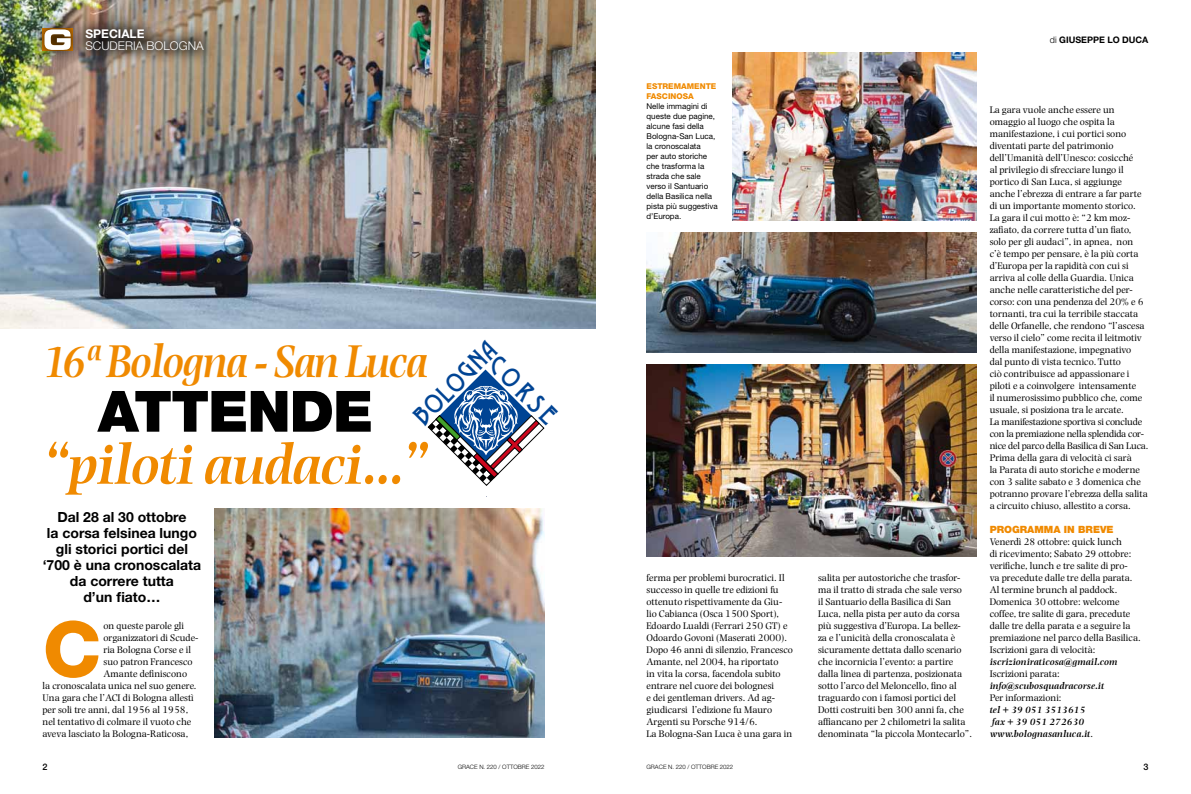
<style>
.page{position:relative;width:1191px;height:794px;background:#fff}
.page>*{position:absolute;margin:0;border:0;box-sizing:border-box;transform-origin:0 0}
.t1{font:800 77.2px "Helvetica Neue";color:#f08a00}
.t2{font:italic 600 59px "Photina";letter-spacing:-.03em;color:#f08a00}
.t3{font:900 57px "Helvetica Neue";letter-spacing:-.015em;color:#000}
.t4{font:italic 600 48px "Photina";letter-spacing:-.04em;color:#f08a00;scale:.91 1}
.t5{font:900 25px "Desdemona";color:#004494}
.t6{font:700 14px/16px "Helvetica Neue";color:#000;text-align:center}
.t7{font:300 12px "Helvetica Neue";color:#fff}
.t8{font:700 12px "Helvetica Neue";color:#fff}
.t9{font:10px/12px "Photina";color:#000}
.t10{font:italic 600 10px/12px "Photina";color:#000}
.t11{font:900 10px "Helvetica Neue";color:#f08a00}
.t12{font:700 9px "Helvetica Neue";color:#000}
.t13{font:500 9px "Helvetica Neue";color:#000}
.t14{font:8px/10px "Helvetica Neue";color:#000}
.t15{font:800 8px/10px "Helvetica Neue";color:#f08a00}
.t16{font:300 6px "Helvetica Neue";color:#000}
.s1{font-weight:300}
.s2{font-weight:400;font-style:normal}
</style>
<div class="page">
<img style="left:0;top:0;width:595px;height:329px">
<svg style="left:428px;top:369px;width:116px;height:117px"></svg>
<img style="left:732px;top:53px;width:245px;height:168px">
<img style="left:646px;top:365px;width:331px;height:192px">
<img style="left:646px;top:233px;width:331px;height:120px">
<img style="left:214px;top:509px;width:330px;height:228px">
<div style="left:71px;top:14px;width:147px;height:51px;background:#000;opacity:.75"></div>
<div style="left:29px;top:14px;width:57px;height:51px;background:#000;opacity:.75"></div>
<svg style="left:45px;top:29px;width:26px;height:21px"></svg>
<p class="t8" style="left:85px;top:26px;width:61px">SPECIALE</p>
<p class="t7" style="left:85px;top:38px;width:120px">SCUDERIA BOLOGNA</p>
<h3 class="t5" style="left:407px;top:409px;width:107px;rotate:-45deg">BOLOGNA</h3>
<h3 class="t4" style="left:43px;top:333px;width:425px">16ª Bologna - San Luca</h3>
<h3 class="t3" style="left:98px;top:377px;width:277px">ATTENDE</h3>
<h2 class="t2" style="left:43px;top:431px;width:387px">“piloti audaci...”</h2>
<h3 class="t6" style="left:43px;top:509px;width:160px">Dal 28 al 30 ottobre<br>la corsa felsinea lungo gli storici portici del ‘700 è una cronoscalata da correre tutta<br>d’un fiato…</h3>
<h3 class="t5" style="left:504px;top:349px;width:86px;rotate:45deg">CORSE</h3>
<h1 class="t1" style="left:43px;top:603px;width:60px">C</h1>
<p class="t9" style="left:103px;top:619px;width:82px">on queste parole gli</p>
<p class="t9" style="left:103px;top:631px;width:96px">organizzatori di Scude-</p>
<p class="t9" style="left:103px;top:643px;width:89px">ria Bologna Corse e il</p>
<p class="t9" style="left:103px;top:655px;width:91px">suo patron Francesco</p>
<p class="t9" style="left:103px;top:667px;width:85px">Amante definiscono</p>
<p class="t9" style="left:43px;top:679px;width:156px">la cronoscalata unica nel suo genere.</p>
<p class="t9" style="left:43px;top:691px;width:153px">Una gara che l’ACI di Bologna allestì</p>
<p class="t9" style="left:43px;top:703px;width:147px">per soli tre anni, dal 1956 al 1958,</p>
<p class="t9" style="left:43px;top:715px;width:150px">nel tentativo di colmare il vuoto che</p>
<p class="t9" style="left:43px;top:727px;width:147px">aveva lasciato la Bologna-Raticosa,</p>
<p class="t15" style="left:646px;top:81px;width:71px">ESTREMAMENTE<br>FASCINOSA</p>
<p class="t14" style="left:646px;top:101px;width:73px">Nelle immagini di queste due pagine, alcune fasi della<br>Bologna-San Luca, la cronoscalata<br>per auto storiche che trasforma la strada che sale verso il Santuario della Basilica nella pista più suggestiva d’Europa.</p>
<p class="t9" style="left:646px;top:571px;width:148px">ferma per problemi burocratici. Il successo in quelle tre edizioni fu ottenuto rispettivamente da Giu&shy;lio Cabianca (Osca 1500 Sport),<br>Edoardo Lualdi (Ferrari 250 GT) e<br>Odoardo Govoni (Maserati 2000).<br>Dopo 46 anni di silenzio, Francesco<br>Amante, nel 2004, ha riportato<br>in vita la corsa, facendola subito entrare nel cuore dei bolognesi<br>e dei gentleman drivers. Ad ag&shy;giudicarsi l’edizione fu Mauro<br>Argenti su Porsche 914/6.<br>La Bologna-San Luca è una gara in</p>
<p class="t9" style="left:818px;top:571px;width:155px">salita per autostoriche che trasfor&shy;ma il tratto di strada che sale verso<br>il Santuario della Basilica di San Luca, nella pista per auto da corsa più suggestiva d’Europa. La bellez&shy;za e l’unicità della cronoscalata è sicuramente dettata dallo scenario che incornicia l’evento: a partire dalla linea di partenza, posizionata sotto l’arco del Meloncello, fino al traguardo con i famosi portici del Dotti costruiti ben 300 anni fa, che affiancano per 2 chilometri la salita denominata “la piccola Montecarlo”.</p>
<p class="t12" style="left:1050px;top:34px;width:100px"><span class="s1">DI</span> GIUSEPPE LO DUCA</p>
<p class="t9" style="left:989px;top:103px;width:160px">La gara vuole anche essere un omaggio al luogo che ospita la manifestazione, i cui portici sono diventati parte del patrimonio dell’Umanità dell’Unesco: cosicché<br>al privilegio di sfrecciare lungo il portico di San Luca, si aggiunge anche l’ebrezza di entrare a far parte di un importante momento storico.<br>La gara il cui motto è: “2 km moz&shy;zafiato, da correre tutta d’un fiato, solo per gli audaci”, in apnea, non<br>c’è tempo per pensare, è la più corta d’Europa per la rapidità con cui si arriva al colle della Guardia. Unica anche nelle caratteristiche del per&shy;corso: con una pendenza del 20% e 6 tornanti, tra cui la terribile staccata delle Orfanelle, che rendono “l’ascesa verso il cielo” come recita il leitmotiv della manifestazione, impegnativo<br>dal punto di vista tecnico. Tutto<br>ciò contribuisce ad appassionare i piloti e a coinvolgere intensamente<br>il numerosissimo pubblico che, come usuale, si posiziona tra le arcate.<br>La manifestazione sportiva si conclude con la premiazione nella splendida cor&shy;nice del parco della Basilica di San Luca.<br>Prima della gara di velocità ci sarà<br>la Parata di auto storiche e moderne con 3 salite sabato e 3 domenica che potranno provare l’ebrezza della salita a circuito chiuso, allestito a corsa.</p>
<p class="t11" style="left:989px;top:523px;width:124px">PROGRAMMA IN BREVE</p>
<p class="t9" style="left:989px;top:535px;width:152px">Venerdì 28 ottobre: quick lunch<br>di ricevimento; Sabato 29 ottobre: verifiche, lunch e tre salite di pro-<br>va precedute dalle tre della parata.<br>Al termine brunch al paddock.<br>Domenica 30 ottobre: welcome coffee, tre salite di gara, precedute dalle tre della parata e a seguire la premiazione nel parco della Basilica.<br>Iscrizioni gara di velocità:</p>
<p class="t10" style="left:989px;top:655px;width:129px">iscrizioniraticosa@gmail.com</p>
<p class="t9" style="left:989px;top:667px;width:72px">Iscrizioni parata:</p>
<p class="t10" style="left:989px;top:679px;width:116px">info@scubosquadracorse.it</p>
<p class="t9" style="left:989px;top:691px;width:73px">Per informazioni:</p>
<p class="t10" style="left:989px;top:703px;width:105px">tel + 39 051 3513615 fax + 39 051 272630 www.bolognasanluca.it<span class="s2">.</span></p>
<p class="t13" style="left:43px;top:761px;width:7px">2</p>
<p class="t13" style="left:1143px;top:761px;width:7px">3</p>
<p class="t16" style="left:458px;top:763px;width:5px">GRACE</p>
<p class="t16" style="left:479px;top:763px;width:67px">N. 220 / OTTOBRE 2022</p>
<p class="t16" style="left:646px;top:763px;width:5px">GRACE</p>
<p class="t16" style="left:668px;top:763px;width:67px">N. 220 / OTTOBRE 2022</p>
</div>
